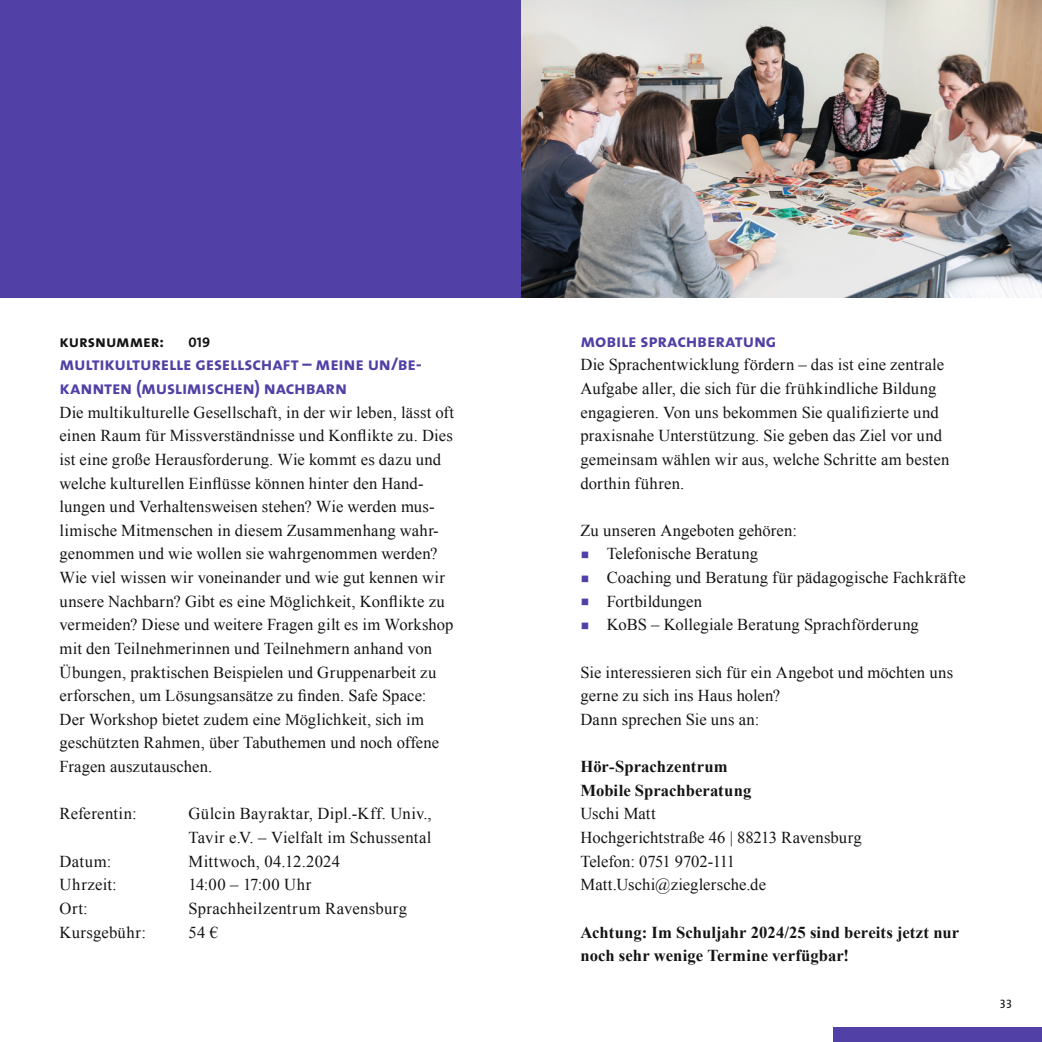
<style>
.page{position:relative;width:1042px;height:1042px;background:#fff}
.page>*{position:absolute;margin:0;border:0;box-sizing:border-box;transform-origin:0 0}
.Zwischenheadline{font:18.38px/23.6px "The Sans Bold Caps";letter-spacing:-.015em;color:#5140a5}
.Fließtext{font:16.62px/23.6px "Times New Roman";letter-spacing:.01em;color:#131413}
.Fließtext-2{font:700 16.62px/23.6px "Times New Roman";letter-spacing:.005em;color:#131413}
.Fließtext-3{font:16.62px "Times New Roman";letter-spacing:-.01em;color:#131413}
.Fließtext-4{font:16.62px "Times New Roman";letter-spacing:.035em;color:#131413}
.Fließtext-5{font:16.62px "The Sans Bold Caps";letter-spacing:-.005em;color:#131413}
.Fließtext-6{font:14px "The Sans Bold Caps";color:#131413}
.t1{font:12.25px "The Sans Caps";color:#131413}
.s1{color:#5140a5}
</style>
<div class="page">
<div style="left:833px;top:1027px;width:209px;height:15px;background:#5140a5"></div>
<div style="left:0;top:0;width:521px;height:298px;background:#5140a5"></div>
<img style="left:521px;top:0;width:521px;height:298px">
<p class="Fließtext-5" style="left:60px;top:327px;width:106px">kursnummer:</p>
<p class="Fließtext-6" style="left:188px;top:330px;width:23px">019</p>
<p class="Zwischenheadline" style="left:60px;top:352px;width:364px">multikulturelle gesellschaft – meine un/be&shy;kannten (muslimischen) nachbarn</p>
<p class="Fließtext" style="left:60px;top:400px;width:396px">Die multikulturelle Gesellschaft, in der wir leben, lässt oft einen Raum für Missverständnisse und Konflikte zu. Dies ist eine große Herausforderung. Wie kommt es dazu und welche kulturellen Einflüsse können hinter den Hand&shy;lungen und Verhaltensweisen stehen? Wie werden mus&shy;limische Mitmenschen in diesem Zusammenhang wahr&shy;genommen und wie wollen sie wahrgenommen werden?<br>Wie viel wissen wir voneinander und wie gut kennen wir unsere Nachbarn? Gibt es eine Möglichkeit, Konflikte zu vermeiden? Diese und weitere Fragen gilt es im Workshop mit den Teilnehmerinnen und Teilnehmern anhand von Übungen, praktischen Beispielen und Gruppenarbeit zu erforschen, um Lösungsansätze zu finden. Safe Space:<br>Der Workshop bietet zudem eine Möglichkeit, sich im geschützten Rahmen, über Tabuthemen und noch offene Fragen auszutauschen.</p>
<p class="Fließtext" style="left:60px;top:802px;width:79px">Referentin:</p>
<p class="Fließtext" style="left:189px;top:802px;width:245px">Gülcin Bayraktar, Dipl.-Kff. Univ.,</p>
<p class="Fließtext" style="left:189px;top:825px;width:244px">Tavir e.V. – Vielfalt im Schussental</p>
<p class="Fließtext" style="left:60px;top:849px;width:53px">Datum:</p>
<p class="Fließtext" style="left:189px;top:849px;width:153px">Mittwoch, 04.12.2024</p>
<p class="Fließtext" style="left:60px;top:872px;width:59px">Uhrzeit:</p>
<p class="Fließtext-4" style="left:189px;top:873px;width:124px">14:00 – 17:00 Uhr</p>
<p class="Fließtext" style="left:60px;top:896px;width:30px">Ort:</p>
<p class="Fließtext" style="left:189px;top:896px;width:220px">Sprachheilzentrum Ravensburg</p>
<p class="Fließtext" style="left:60px;top:920px;width:88px">Kursgebühr:</p>
<p class="Fließtext" style="left:189px;top:920px;width:31px">54 €</p>
<p class="Zwischenheadline" style="left:580px;top:328px;width:198px">mobile sprachberatung</p>
<p class="Fließtext" style="left:580px;top:353px;width:365px">Die Sprachentwicklung fördern – das ist eine zentrale</p>
<p class="Fließtext" style="left:580px;top:376px;width:357px">Aufgabe aller, die sich für die frühkindliche Bildung</p>
<p class="Fließtext" style="left:580px;top:400px;width:360px">engagieren. Von uns bekommen Sie qualifizierte und</p>
<p class="Fließtext" style="left:580px;top:424px;width:363px">praxisnahe Unterstützung. Sie geben das Ziel vor und</p>
<p class="Fließtext" style="left:580px;top:447px;width:370px">gemeinsam wählen wir aus, welche Schritte am besten</p>
<p class="Fließtext" style="left:580px;top:471px;width:105px">dorthin führen.</p>
<p class="Fließtext" style="left:580px;top:518px;width:218px">Zu unseren Angeboten gehören:</p>
<p class="Fließtext" style="left:580px;top:542px;width:179px"><span class="s1">○</span> Telefonische Beratung</p>
<p class="Fließtext" style="left:580px;top:565px;width:387px"><span class="s1">○</span> Coaching und Beratung für pädagogische Fachkräfte</p>
<p class="Fließtext" style="left:580px;top:589px;width:123px"><span class="s1">○</span> Fortbildungen</p>
<p class="Fließtext" style="left:580px;top:613px;width:340px"><span class="s1">○</span> KoBS – Kollegiale Beratung Sprachförderung</p>
<p class="Fließtext" style="left:580px;top:660px;width:374px">Sie interessieren sich für ein Angebot und möchten uns gerne zu sich ins Haus holen?</p>
<p class="Fließtext" style="left:580px;top:707px;width:180px">Dann sprechen Sie uns an:</p>
<p class="Fließtext-2" style="left:580px;top:754px;width:149px">Hör-Sprachzentrum</p>
<p class="Fließtext-2" style="left:580px;top:778px;width:172px">Mobile Sprachberatung</p>
<p class="Fließtext" style="left:580px;top:802px;width:77px">Uschi Matt</p>
<p class="Fließtext" style="left:580px;top:825px;width:283px">Hochgerichtstraße 46 | 88213 Ravensburg</p>
<p class="Fließtext-3" style="left:580px;top:850px;width:156px">Telefon: 0751 9702-111</p>
<p class="Fließtext" style="left:580px;top:872px;width:187px">Matt.Uschi@zieglersche.de</p>
<p class="Fließtext-2" style="left:580px;top:919px;width:380px">Achtung: Im Schuljahr 2024/25 sind bereits jetzt nur noch sehr wenige Termine verfügbar!</p>
<p class="t1" style="left:1000px;top:994px;width:14px">33</p>
</div>
